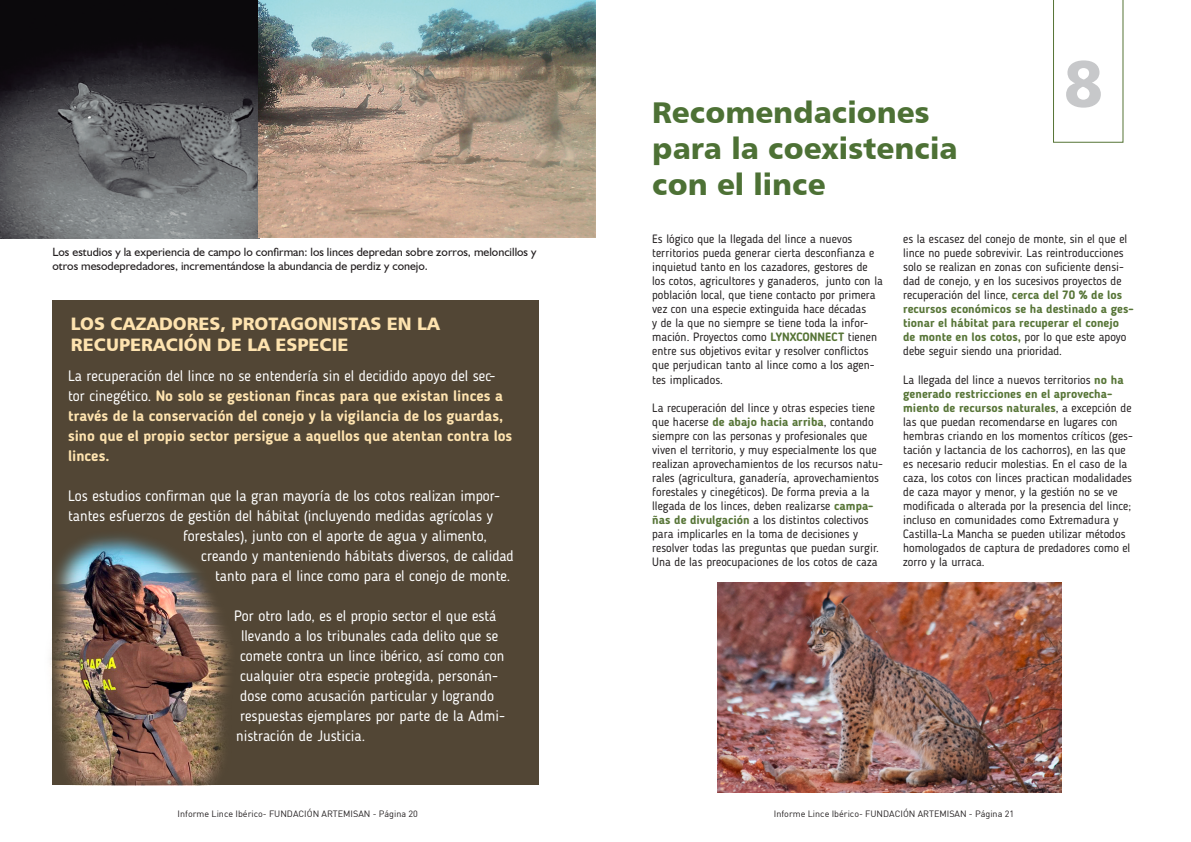
<style>
.page{position:relative;width:1191px;height:842px;background:#fff}
.page>*{position:absolute;margin:0;border:0;box-sizing:border-box;transform-origin:0 0}
.t1{font:65px "Humanist 777 BT Black B";color:#c7c8ca}
.t2{font:30px/36px "Humanist 777 BT Black B";color:#4d7135}
.t3{font:18px "Humanist 777 BT Black B";color:#fee3af}
.t4{font:15px "Blogger Sans";color:#fff}
.t5{font:700 15px/20px "Blogger Sans";color:#fee3af}
.t6{font:12px/14px "Blogger Sans";color:#231f20}
.t7{font:12px/14px "Humanist 521 BT";color:#231f20}
.t8{font:9px "DIN";color:#231f20}
.s1{font-weight:400;color:#fff}
.s2{font-weight:700;color:#567436}
</style>
<div class="page">
<img style="left:717px;top:583px;width:344px;height:209px">
<div style="left:52px;top:300px;width:487px;height:485px;background:#524635"></div>
<img style="left:0;top:0;width:595px;height:239px">
<svg style="left:1053px;top:0;width:70px;height:143px"></svg>
<img style="left:50px;top:535px;width:180px;height:250px">
<p class="t7" style="left:52px;top:244px;width:485px">Los estudios y la experiencia de campo lo confirman: los linces depredan sobre zorros, meloncillos y otros mesodepredadores, incrementándose la abundancia de perdiz y conejo.</p>
<p class="t3" style="left:71px;top:312px;width:370px">LOS CAZADORES, PROTAGONISTAS EN LA</p>
<p class="t3" style="left:71px;top:333px;width:279px">RECUPERACIÓN DE LA ESPECIE</p>
<p class="t5" style="left:68px;top:366px;width:446px"><span class="s1">La recuperación del lince no se entendería sin el decidido apoyo del sec&shy;tor cinegético.</span> No solo se gestionan fincas para que existan linces a través de la conservación del conejo y la vigilancia de los guardas, sino que el propio sector persigue a aquellos que atentan contra los linces.</p>
<p class="t4" style="left:68px;top:487px;width:433px">Los estudios confirman que la gran mayoría de los cotos realizan impor-</p>
<p class="t4" style="left:68px;top:507px;width:426px">tantes esfuerzos de gestión del hábitat (incluyendo medidas agrícolas y</p>
<p class="t4" style="left:183px;top:527px;width:305px">forestales), junto con el aporte de agua y alimento,</p>
<p class="t4" style="left:201px;top:547px;width:314px">creando y manteniendo hábitats diversos, de calidad</p>
<p class="t4" style="left:215px;top:567px;width:297px">tanto para el lince como para el conejo de monte.</p>
<p class="t4" style="left:234px;top:607px;width:264px">Por otro lado, es el propio sector el que está</p>
<p class="t4" style="left:241px;top:627px;width:259px">llevando a los tribunales cada delito que se</p>
<p class="t4" style="left:240px;top:647px;width:266px">comete contra un lince ibérico, así como con</p>
<p class="t4" style="left:240px;top:667px;width:260px">cualquier otra especie protegida, personán-</p>
<p class="t4" style="left:240px;top:687px;width:255px">dose como acusación particular y logrando</p>
<p class="t4" style="left:240px;top:707px;width:266px">respuestas ejemplares por parte de la Admi-</p>
<p class="t4" style="left:236px;top:727px;width:131px">nistración de Justicia.</p>
<p class="t2" style="left:652px;top:93px;width:307px">Recomendaciones para la coexistencia con el lince</p>
<p class="t1" style="left:1063px;top:42px;width:42px">8</p>
<p class="t6" style="left:652px;top:232px;width:232px">Es lógico que la llegada del lince a nuevos territorios pueda generar cierta desconfianza e inquietud tanto en los cazadores, gestores de los cotos, agricultores y ganaderos, junto con la población local, que tiene contacto por primera vez con una especie extinguida hace décadas<br>y de la que no siempre se tiene toda la infor&shy;mación. Proyectos como <span class="s2">LYNXCONNECT</span> tienen entre sus objetivos evitar y resolver conflictos que perjudican tanto al lince como a los agen&shy;tes implicados.</p>
<p class="t6" style="left:652px;top:400px;width:232px">La recuperación del lince y otras especies tiene que hacerse <span class="s2">de abajo hacia arriba</span>, contando siempre con las personas y profesionales que viven el territorio, y muy especialmente los que realizan aprovechamientos de los recursos natu&shy;rales (agricultura, ganadería, aprovechamientos forestales y cinegéticos). De forma previa a la llegada de los linces, deben realizarse <span class="s2">campa&shy;ñas de divulgación</span> a los distintos colectivos para implicarles en la toma de decisiones y resolver todas las preguntas que puedan surgir.</p>
<p class="t6" style="left:652px;top:554px;width:227px">Una de las preocupaciones de los cotos de caza</p>
<p class="t6" style="left:903px;top:232px;width:232px">es la escasez del conejo de monte, sin el que el lince no puede sobrevivir. Las reintroducciones solo se realizan en zonas con suficiente densi&shy;dad de conejo, y en los sucesivos proyectos de recuperación del lince, <span class="s2">cerca del 70 % de los recursos económicos se ha destinado a ges&shy;tionar el hábitat para recuperar el conejo</span></p>
<p class="t6" style="left:903px;top:330px;width:225px"><span class="s2">de monte en los cotos,</span> por lo que este apoyo debe seguir siendo una prioridad.</p>
<p class="t6" style="left:903px;top:372px;width:231px">La llegada del lince a nuevos territorios <span class="s2">no ha generado restricciones en el aprovecha&shy;miento de recursos naturales</span>, a excepción de las que puedan recomendarse en lugares con hembras criando en los momentos críticos (ges&shy;tación y lactancia de los cachorros), en las que es necesario reducir molestias. En el caso de la caza, los cotos con linces practican modalidades de caza mayor y menor, y la gestión no se ve modificada o alterada por la presencia del lince; incluso en comunidades como Extremadura y Castilla-La Mancha se pueden utilizar métodos homologados de captura de predadores como el zorro y la urraca.</p>
<p class="t8" style="left:178px;top:808px;width:242px">Informe Lince Ibérico- FUNDACIÓN ARTEMISAN - Página 20</p>
<p class="t8" style="left:774px;top:808px;width:242px">Informe Lince Ibérico- FUNDACIÓN ARTEMISAN - Página 21</p>
</div>
